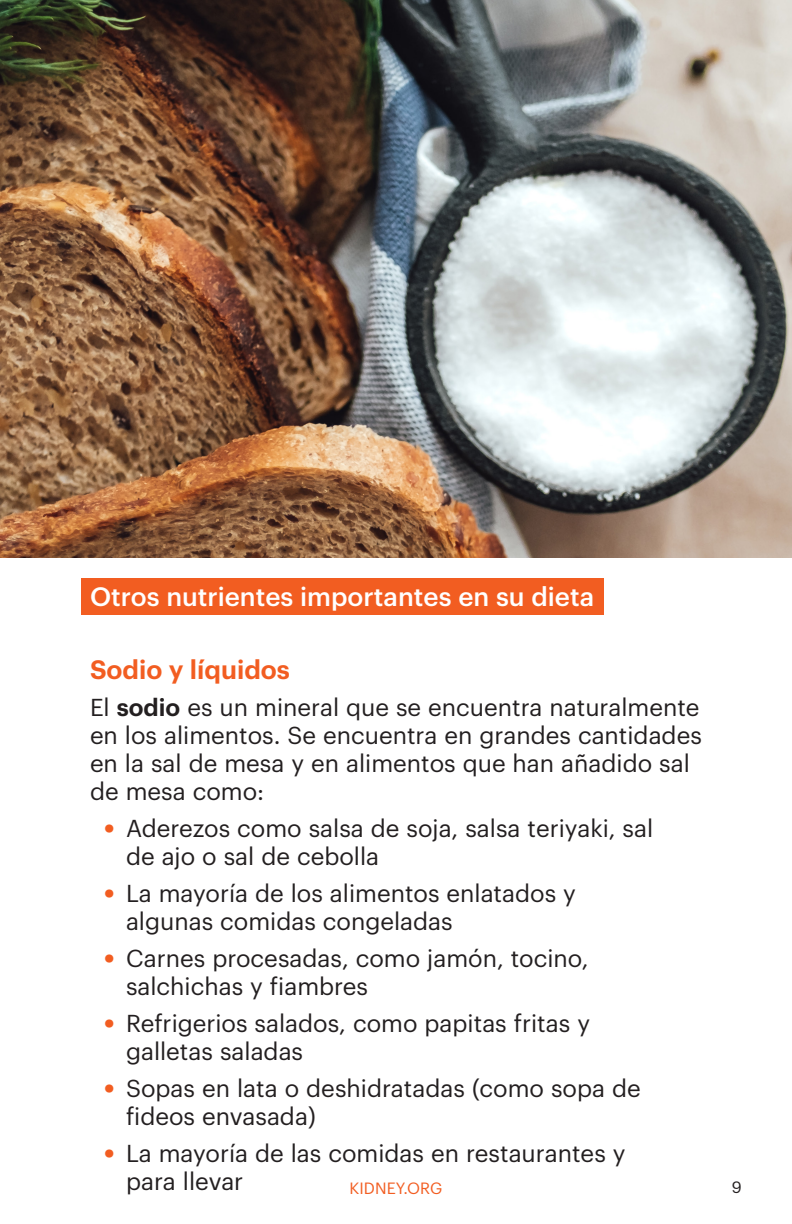
<style>
.page{position:relative;width:792px;height:1224px;background:#fff}
.page>*{position:absolute;margin:0;border:0;box-sizing:border-box;transform-origin:0 0}
.Head1{font:500 26px "Graphik";color:#fff}
.Head2{font:600 26px "Graphik";color:#f25d21}
.Body1{font:24px/28px "Graphik";color:#231f20}
.t1{font:16px "Graphik";letter-spacing:.005em;color:#f25d21}
.t2{font:16px "Graphik";color:#231f20}
.s1{font-weight:600}
.s2{font-weight:700;font-size:28px;color:#f25d21}
</style>
<div class="page">
<div style="left:81px;top:579px;width:522px;height:36px;background:#f25d21"></div>
<img style="left:0;top:0;width:792px;height:558px">
<p class="Head1" style="left:90px;top:577px;width:506px">Otros nutrientes importantes en su dieta</p>
<p class="Head2" style="left:90px;top:650px;width:201px">Sodio y líquidos</p>
<p class="Body1" style="left:90px;top:692px;width:613px">El <span class="s1">sodio</span> es un mineral que se encuentra naturalmente en los alimentos. Se encuentra en grandes cantidades en la sal de mesa y en alimentos que han añadido sal de mesa como:</p>
<p class="Body1" style="left:126px;top:813px;width:529px;text-indent:-22px"><span class="s2">•</span> Aderezos como salsa de soja, salsa teriyaki, sal de ajo o sal de cebolla</p>
<p class="Body1" style="left:126px;top:878px;width:452px;text-indent:-22px"><span class="s2">•</span> La mayoría de los alimentos enlatados y algunas comidas congeladas</p>
<p class="Body1" style="left:126px;top:943px;width:464px;text-indent:-22px"><span class="s2">•</span> Carnes procesadas, como jamón, tocino, salchichas y fiambres</p>
<p class="Body1" style="left:126px;top:1008px;width:466px;text-indent:-22px"><span class="s2">•</span> Refrigerios salados, como papitas fritas y galletas saladas</p>
<p class="Body1" style="left:126px;top:1073px;width:516px;text-indent:-22px"><span class="s2">•</span> Sopas en lata o deshidratadas (como sopa de fideos envasada)</p>
<p class="Body1" style="left:126px;top:1138px;width:501px;text-indent:-22px"><span class="s2">•</span> La mayoría de las comidas en restaurantes y para llevar</p>
<p class="t1" style="left:350px;top:1176px;width:94px">KIDNEY.ORG</p>
<p class="t2" style="left:732px;top:1175px;width:11px">9</p>
</div>
